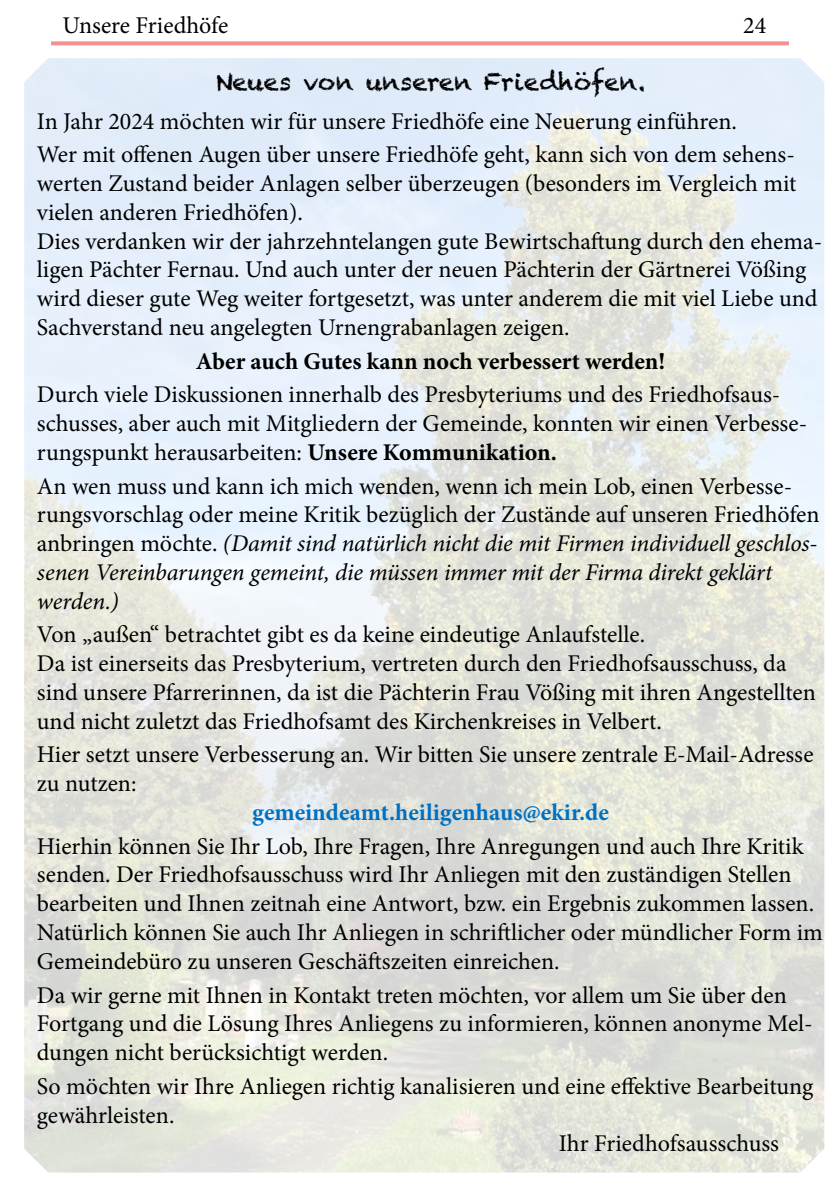
<style>
.page{position:relative;width:840px;height:1191px;background:#fff}
.page>*{position:absolute;margin:0;border:0;box-sizing:border-box;transform-origin:0 0}
.t1{font:24px/28.8px "Minion Pro";color:#000}
.t2{font:700 24px "Minion Pro";color:#000}
.t3{font:700 24px "Minion Pro";color:#0070c0}
.t4{font:24px "Chalkduster";color:#000}
.s1{font-weight:700}
.s2{font-style:italic}
</style>
<div class="page">
<svg style="left:51px;top:41px;width:737px;height:4px;background:#f39b98"></svg>
<img style="left:24px;top:58px;width:799px;height:1114px">
<p class="t1" style="left:62px;top:11px;width:167px">Unsere Friedhöfe</p>
<p class="t1" style="left:742px;top:11px;width:25px">24</p>
<p class="t4" style="left:216px;top:68px;width:431px">Neues von unseren Friedhöfen.</p>
<p class="t1" style="left:37px;top:104px;width:759px;line-height:33.6px">In Jahr 2024 möchten wir für unsere Friedhöfe eine Neuerung einführen.<br>Wer mit offenen Augen über unsere Friedhöfe geht, kann sich von dem sehens-</p>
<p class="t1" style="left:37px;top:169px;width:786px">werten Zustand beider Anlagen selber überzeugen (besonders im Vergleich mit vielen anderen Friedhöfen).<br>Dies verdanken wir der jahrzehntelangen gute Bewirtschaftung durch den ehema&shy;ligen Pächter Fernau. Und auch unter der neuen Pächterin der Gärtnerei Vößing wird dieser gute Weg weiter fortgesetzt, was unter anderem die mit viel Liebe und Sachverstand neu angelegten Urnengrabanlagen zeigen.</p>
<p class="t2" style="left:196px;top:344px;width:471px">Aber auch Gutes kann noch verbessert werden!</p>
<p class="t1" style="left:37px;top:380px;width:771px">Durch viele Diskussionen innerhalb des Presbyteriums und des Friedhofsaus&shy;schusses, aber auch mit Mitgliedern der Gemeinde, konnten wir einen Verbesse&shy;rungspunkt herausarbeiten: <span class="s1">Unsere Kommunikation.</span></p>
<p class="t1" style="left:37px;top:471px;width:783px">An wen muss und kann ich mich wenden, wenn ich mein Lob, einen Verbesse&shy;rungsvorschlag oder meine Kritik bezüglich der Zustände auf unseren Friedhöfen anbringen möchte. <span class="s2">(Damit sind natürlich nicht die mit Firmen individuell geschlos&shy;senen Vereinbarungen gemeint, die müssen immer mit der Firma direkt geklärt werden.)</span></p>
<p class="t1" style="left:37px;top:620px;width:780px">Von „außen“ betrachtet gibt es da keine eindeutige Anlaufstelle.<br>Da ist einerseits das Presbyterium, vertreten durch den Friedhofsausschuss, da sind unsere Pfarrerinnen, da ist die Pächterin Frau Vößing mit ihren Angestellten und nicht zuletzt das Friedhofsamt des Kirchenkreises in Velbert.</p>
<p class="t1" style="left:37px;top:740px;width:777px">Hier setzt unsere Verbesserung an. Wir bitten Sie unsere zentrale E-Mail-Adresse zu nutzen:</p>
<p class="t3" style="left:252px;top:795px;width:358px">gemeindeamt.heiligenhaus@ekir.de</p>
<p class="t1" style="left:37px;top:831px;width:787px">Hierhin können Sie Ihr Lob, Ihre Fragen, Ihre Anregungen und auch Ihre Kritik senden. Der Friedhofsausschuss wird Ihr Anliegen mit den zuständigen Stellen bearbeiten und Ihnen zeitnah eine Antwort, bzw. ein Ergebnis zukommen lassen.<br>Natürlich können Sie auch Ihr Anliegen in schriftlicher oder mündlicher Form im Gemeindebüro zu unseren Geschäftszeiten einreichen.</p>
<p class="t1" style="left:37px;top:980px;width:776px">Da wir gerne mit Ihnen in Kontakt treten möchten, vor allem um Sie über den<br>Fortgang und die Lösung Ihres Anliegens zu informieren, können anonyme Mel&shy;dungen nicht berücksichtigt werden.</p>
<p class="t1" style="left:37px;top:1071px;width:777px">So möchten wir Ihre Anliegen richtig kanalisieren und eine effektive Bearbeitung</p>
<p class="t1" style="left:37px;top:1100px;width:139px">gewährleisten.</p>
<p class="t1" style="left:558px;top:1129px;width:221px">Ihr Friedhofsausschuss</p>
</div>
